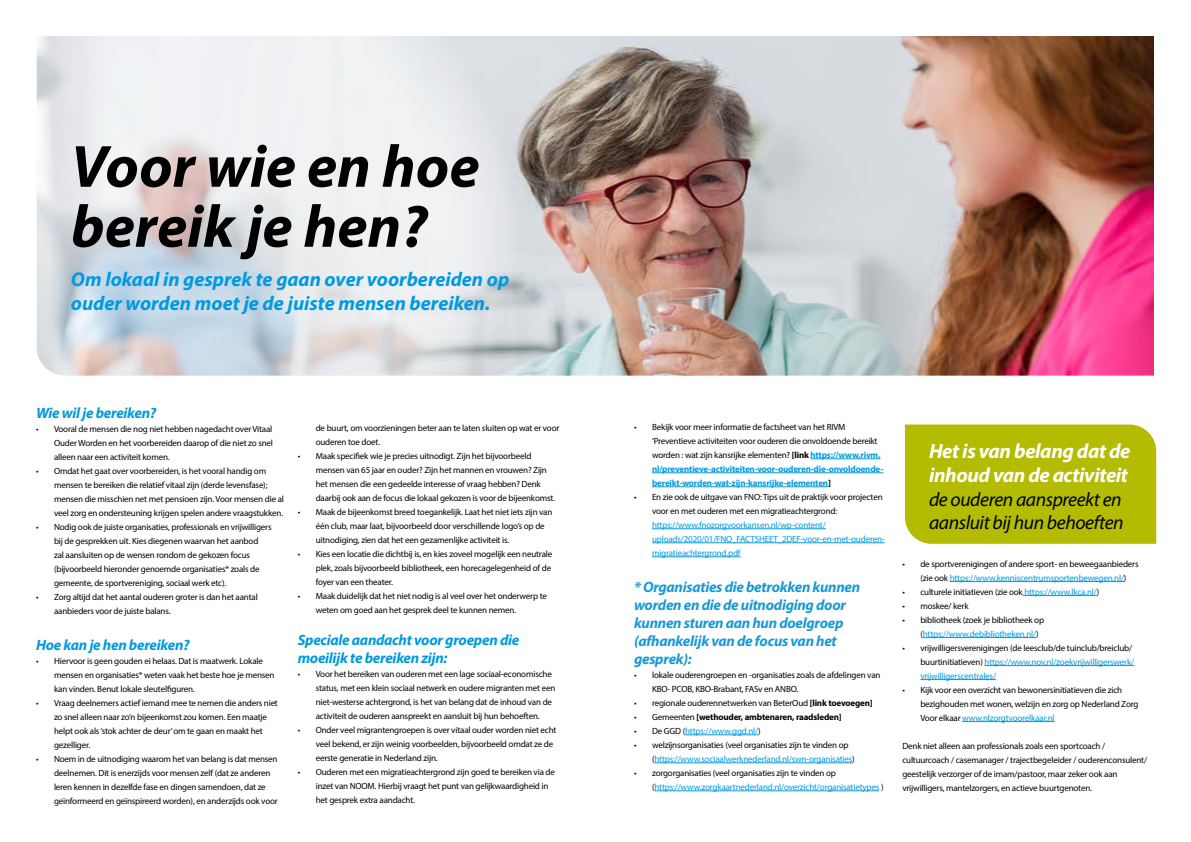
<style>
.page{position:relative;width:1191px;height:842px;background:#fff}
.page>*{position:absolute;margin:0;border:0;box-sizing:border-box;transform-origin:0 0}
.t1{font:italic 700 60px/60px "Myriad Pro";color:#000}
.t2{font:italic 700 20.5px/23.9px "Myriad Pro";letter-spacing:-.02em;color:#fff}
.t3{font:italic 700 20px/24px "Myriad Pro";color:#009ade}
.t4{font:italic 19.6px/22.5px "Myriad Pro";letter-spacing:-.02em;color:#000}
.t5{font:italic 700 15px/18px "Myriad Pro";letter-spacing:-.02em;color:#1899d6}
.t6{font:italic 700 15px/18px "Myriad Pro";letter-spacing:-.02em;color:#009ade}
.t7{font:9px/14px "Myriad Pro";letter-spacing:-.02em;color:#000}
.t8{font:9px/14px "Myriad Pro";letter-spacing:-.02em;color:#009ade}
.t9{font:700 9px "Myriad Pro";letter-spacing:-.02em;color:#000}
.s1{font-weight:700}
.s2{font-weight:700;color:#009ade}
.s3{font-weight:400}
.s4{color:#000}
.s5{color:#009ade}
</style>
<div class="page">
<img style="left:560px;top:36px;width:594px;height:340px">
<svg style="left:36px;top:36px;width:524px;height:340px"></svg>
<hr style="left:810px;top:458px;width:70px;height:1px;background:#009ade">
<hr style="left:652px;top:472px;width:231px;height:1px;background:#009ade">
<hr style="left:652px;top:486px;width:176px;height:1px;background:#009ade">
<hr style="left:652px;top:528px;width:174px;height:1px;background:#009ade">
<hr style="left:652px;top:542px;width:232px;height:1px;background:#009ade">
<hr style="left:652px;top:556px;width:88px;height:1px;background:#009ade">
<hr style="left:685px;top:734px;width:73px;height:1px;background:#009ade">
<hr style="left:654px;top:762px;width:198px;height:1px;background:#009ade">
<hr style="left:654px;top:790px;width:225px;height:1px;background:#009ade">
<div style="left:905px;top:424px;width:251px;height:120px;background:#b3bc00"></div>
<hr style="left:949px;top:581px;width:175px;height:1px;background:#009ade">
<hr style="left:1022px;top:595px;width:74px;height:1px;background:#009ade">
<hr style="left:922px;top:637px;width:114px;height:1px;background:#009ade">
<hr style="left:984px;top:665px;width:150px;height:1px;background:#009ade">
<hr style="left:920px;top:679px;width:76px;height:1px;background:#009ade">
<hr style="left:962px;top:721px;width:92px;height:1px;background:#009ade">
<h1 class="t1" style="left:71px;top:135px;width:410px">Voor wie en hoe bereik je hen?</h1>
<h3 class="t3" style="left:71px;top:266px;width:440px">Om lokaal in gesprek te gaan over voorbereiden op ouder worden moet je de juiste mensen bereiken.</h3>
<h3 class="t6" style="left:36px;top:403px;width:122px">Wie wil je bereiken?</h3>
<p class="t7" style="left:54px;top:421px;width:220px;text-align:justify;text-indent:-18px">• Vooral de mensen die nog niet hebben nagedacht over Vitaal Ouder Worden en het voorbereiden daarop of die niet zo snel alleen naar een activiteit komen.</p>
<p class="t7" style="left:54px;top:463px;width:231px;text-indent:-18px">• Omdat het gaat over voorbereiden, is het vooral handig om mensen te bereiken die relatief vitaal zijn (derde levensfase); mensen die misschien net met pensioen zijn. Voor mensen die al veel zorg en ondersteuning krijgen spelen andere vraagstukken.</p>
<p class="t7" style="left:54px;top:519px;width:219px;text-indent:-18px">• Nodig ook de juiste organisaties, professionals en vrijwilligers bij de gesprekken uit. Kies diegenen waarvan het aanbod<br>zal aansluiten op de wensen rondom de gekozen focus (bijvoorbeeld hieronder genoemde organisaties* zoals de gemeente, de sportvereniging, sociaal werk etc).</p>
<p class="t7" style="left:54px;top:589px;width:205px;text-indent:-18px">• Zorg altijd dat het aantal ouderen groter is dan het aantal aanbieders voor de juiste balans.</p>
<h3 class="t6" style="left:36px;top:635px;width:155px">Hoe kan je hen bereiken?</h3>
<p class="t7" style="left:54px;top:653px;width:222px;text-indent:-18px">• Hiervoor is geen gouden ei helaas. Dat is maatwerk. Lokale mensen en organisaties* weten vaak het beste hoe je mensen kan vinden. Benut lokale sleutelfiguren.</p>
<p class="t7" style="left:54px;top:695px;width:225px;text-indent:-18px">• Vraag deelnemers actief iemand mee te nemen die anders niet zo snel alleen naar zo’n bijeenkomst zou komen. Een maatje helpt ook als ‘stok achter de deur’ om te gaan en maakt het gezelliger.</p>
<p class="t7" style="left:54px;top:751px;width:225px;text-indent:-18px">• Noem in de uitnodiging waarom het van belang is dat mensen deelnemen. Dit is enerzijds voor mensen zelf (dat ze anderen leren kennen in dezelfde fase en dingen samendoen, dat ze geïnformeerd en geïnspireerd worden), en anderzijds ook voor</p>
<p class="t7" style="left:316px;top:421px;width:245px">de buurt, om voorzieningen beter aan te laten sluiten op wat er voor ouderen toe doet.</p>
<p class="t7" style="left:316px;top:449px;width:241px;text-indent:-18px">• Maak specifiek wie je precies uitnodigt. Zijn het bijvoorbeeld mensen van 65 jaar en ouder? Zijn het mannen en vrouwen? Zijn het mensen die een gedeelde interesse of vraag hebben? Denk daarbij ook aan de focus die lokaal gekozen is voor de bijeenkomst.</p>
<p class="t7" style="left:316px;top:505px;width:238px;text-indent:-18px">• Maak de bijeenkomst breed toegankelijk. Laat het niet iets zijn van één club, maar laat, bijvoorbeeld door verschillende logo’s op de uitnodiging, zien dat het een gezamenlijke activiteit is.</p>
<p class="t7" style="left:316px;top:547px;width:238px;text-indent:-18px">• Kies een locatie die dichtbij is, en kies zoveel mogelijk een neutrale plek, zoals bijvoorbeeld bibliotheek, een horecagelegenheid of de foyer van een theater.</p>
<p class="t7" style="left:316px;top:589px;width:233px;text-indent:-18px">• Maak duidelijk dat het niet nodig is al veel over het onderwerp te weten om goed aan het gesprek deel te kunnen nemen.</p>
<h3 class="t6" style="left:298px;top:631px;width:223px">Speciale aandacht voor groepen die moeilijk te bereiken zijn:</h3>
<p class="t7" style="left:316px;top:667px;width:241px;text-indent:-18px">• Voor het bereiken van ouderen met een lage sociaal-economische status, met een klein sociaal netwerk en oudere migranten met een niet-westerse achtergrond, is het van belang dat de inhoud van de activiteit de ouderen aanspreekt en aansluit bij hun behoeften.</p>
<p class="t7" style="left:316px;top:723px;width:242px;text-indent:-18px">• Onder veel migrantengroepen is over vitaal ouder worden niet echt veel bekend, er zijn weinig voorbeelden, bijvoorbeeld omdat ze de eerste generatie in Nederland zijn.</p>
<p class="t7" style="left:316px;top:765px;width:241px;text-indent:-18px">• Ouderen met een migratieachtergrond zijn goed te bereiken via de inzet van NOOM. Hierbij vraagt het punt van gelijkwaardigheid in het gesprek extra aandacht.</p>
<p class="t7" style="left:652px;top:420px;width:233px;text-indent:-18px">• Bekijk voor meer informatie de factsheet van het RIVM ‘Preventieve activiteiten voor ouderen die onvoldoende bereikt worden : wat zijn kansrijke elementen? <span class="s1">[link</span> <span class="s2">https://www.rivm. nl/preventieve-activiteiten-voor-ouderen-die-onvoldoende&shy;bereikt-worden-wat-zijn-kansrijke-elementen</span><span class="s1">]</span></p>
<p class="t7" style="left:652px;top:490px;width:232px;text-indent:-18px">• En zie ook de uitgave van FNO: Tips uit de praktijk voor projecten voor en met ouderen met een migratieachtergrond:</p>
<p class="t8" style="left:652px;top:518px;width:234px">https://www.fnozorgvoorkansen.nl/wp-content/ uploads/2020/01/FNO_FACTSHEET_2DEF-voor-en-met-ouderen&shy;migratieachtergrond.pdf</p>
<h3 class="t5" style="left:634px;top:577px;width:228px">* Organisaties die betrokken kunnen worden en die de uitnodiging door kunnen sturen aan hun doelgroep (afhankelijk van de focus van het gesprek):</h3>
<p class="t7" style="left:652px;top:668px;width:230px;text-indent:-18px">• lokale ouderengroepen en -organisaties zoals de afdelingen van<br>KBO- PCOB, KBO-Brabant, FASv en ANBO.</p>
<p class="t7" style="left:634px;top:696px;width:240px">• regionale ouderennetwerken van BeterOud <span class="s1">[link toevoegen]</span></p>
<p class="t9" style="left:634px;top:711px;width:209px"><span class="s3">• Gemeenten</span> [wethouder, ambtenaren, raadsleden]</p>
<p class="t8" style="left:634px;top:724px;width:128px"><span class="s4">• De GGD (</span>https://www.ggd.nl/<span class="s4">)</span></p>
<p class="t7" style="left:652px;top:738px;width:204px;text-indent:-18px">• welzijnsorganisaties (veel organisaties zijn te vinden op (<span class="s5">https://www.sociaalwerknederland.nl/swn-organisaties</span>)</p>
<p class="t8" style="left:652px;top:766px;width:233px;text-indent:-18px"><span class="s4">• zorgorganisaties (veel organisaties zijn te vinden op (</span>https://www.zorgkaartnederland.nl/overzicht/organisatietypes <span class="s4">)</span></p>
<h2 class="t2" style="left:929px;top:439px;width:203px">Het is van belang dat de inhoud van de activiteit</h2>
<h3 class="t4" style="left:929px;top:488px;width:196px">de ouderen aanspreekt en aansluit bij hun behoeften</h3>
<p class="t7" style="left:920px;top:556px;width:220px;text-indent:-18px">• de sportverenigingen of andere sport- en beweegaanbieders (zie ook <span class="s5">https://www.kenniscentrumsportenbewegen.nl/</span>)</p>
<p class="t7" style="left:902px;top:584px;width:198px">• culturele initiatieven (zie ook <span class="s5">https://www.lkca.nl/</span>)</p>
<p class="t7" style="left:902px;top:598px;width:68px">• moskee/ kerk</p>
<p class="t7" style="left:920px;top:612px;width:125px;text-indent:-18px">• bibliotheek (zoek je bibliotheek op (<span class="s5">https://www.debibliotheken.nl/</span>)</p>
<p class="t7" style="left:920px;top:640px;width:215px;text-indent:-18px">• vrijwilligersverenigingen (de leesclub/de tuinclub/breiclub/ buurtinitiatieven) <span class="s5">https://www.nov.nl/zoekvrijwilligerswerk/ vrijwilligerscentrales/</span></p>
<p class="t7" style="left:920px;top:682px;width:220px;text-indent:-18px">• Kijk voor een overzicht van bewonersinitiatieven die zich bezighouden met wonen, welzijn en zorg op Nederland Zorg<br>Voor elkaar <span class="s5">www.nlzorgtvoorelkaar.nl</span></p>
<p class="t7" style="left:902px;top:738px;width:246px">Denk niet alleen aan professionals zoals een sportcoach / cultuurcoach / casemanager / trajectbegeleider / ouderenconsulent/ geestelijk verzorger of de imam/pastoor, maar zeker ook aan vrijwilligers, mantelzorgers, en actieve buurtgenoten.</p>
</div>
